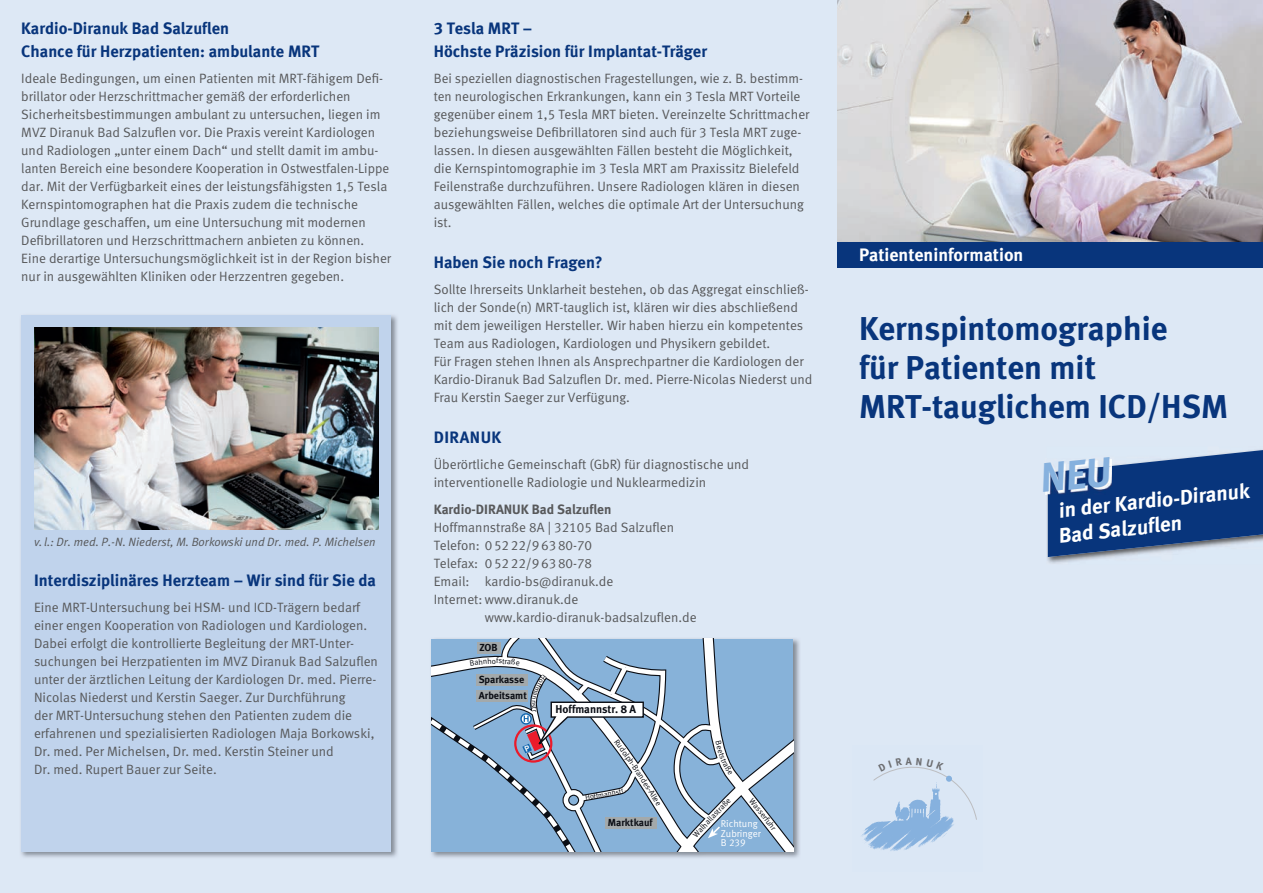
<style>
.page{position:relative;width:1263px;height:893px;background:#dde8f5}
.page>*{position:absolute;margin:0;border:0;box-sizing:border-box;transform-origin:0 0}
.t1{font:33px/39px "Meta Bold LF";color:#08357c}
.t2{font:21px/25.2px "Meta Bold LF";color:#fff}
.t3{font:18px "Meta Bold LF";color:#fff}
.t4{font:16.5px/22.5px "Meta Bold LF";color:#08357c}
.t5{font:13.5px/18px "Meta Normal LF";color:#57585a}
.t6{font:13.5px "Meta Bold LF";color:#57585a}
.t7{font:italic 12px "Meta Normal LF";color:#57585a}
.t8{font:11.25px "Meta Bold LF";color:#0b0e15}
.t9{font:700 10.2px/16.2px "Meta";color:#0b0e15}
.t10{font:9.9px/9.9px "Meta Normal LF";color:#fff}
.t11{font:7.95px "Meta Normal";color:#0b0e15}
.t12{font:7.35px "Meta Normal";color:#0b0e15}
</style>
<div class="page">
<img style="left:21px;top:315px;width:376px;height:543px">
<div style="left:21px;top:315px;width:370px;height:536px;background:#c0d3ec"></div>
<img style="left:838px;top:0;width:425px;height:242px">
<div style="left:838px;top:242px;width:425px;height:26px;background:#08357c"></div>
<img style="left:1047px;top:557px;width:64px;height:7px">
<img style="left:34px;top:327px;width:344px;height:203px">
<img style="left:431px;top:638px;width:369px;height:220px">
<img style="left:861px;top:820px;width:93px;height:31px">
<svg style="left:1045px;top:450px;width:218px;height:107px"></svg>
<svg style="left:432px;top:639px;width:361px;height:212px;background:#93b3d1"></svg>
<svg style="left:873px;top:766px;width:104px;height:54px"></svg>
<p class="t4" style="left:21px;top:17px;width:299px">Kardio-Diranuk Bad Salzuflen<br>Chance für Herzpatienten: ambulante MRT</p>
<p class="t5" style="left:21px;top:69px;width:371px">Ideale Bedingungen, um einen Patienten mit MRT-fähigem Defi&shy;brillator oder Herzschrittmacher gemäß der erforder lichen Sicherheitsbestimmungen ambulant zu untersuchen, liegen im MVZ Diranuk Bad Salzuflen vor. Die Praxis vereint Kardiologen und Radiologen „unter einem Dach“ und stellt damit im ambu&shy;lanten Bereich eine besondere Kooperation in Ostwestfalen-Lippe dar. Mit der Verfügbarkeit eines der leistungsfähigsten 1,5 Tesla Kernspintomographen hat die Praxis zudem die technische Grundlage geschaffen, um eine Untersuchung mit modernen Defibrillatoren und Herzschrittmachern anbieten zu können.<br>Eine derartige Untersuchungsmöglichkeit ist in der Region bisher nur in ausgewählten Kliniken oder Herzzentren gegeben.</p>
<p class="t7" style="left:34px;top:535px;width:343px">v. l.: Dr. med. P.-N. Niederst, M. Borkowski und Dr. med. P. Michelsen</p>
<p class="t4" style="left:34px;top:569px;width:343px">Interdisziplinäres Herzteam – Wir sind für Sie da</p>
<p class="t5" style="left:34px;top:598px;width:345px">Eine MRT-Untersuchung bei HSM- und ICD-Trägern bedarf einer engen Kooperation von Radiologen und Kardiologen.<br>Dabei erfolgt die kontrollierte Begleitung der MRT-Unter&shy;suchungen bei Herzpatienten im MVZ Diranuk Bad Salzuflen unter der ärztlichen Leitung der Kardiologen Dr. med. Pierre-Nicolas Niederst und Kerstin Saeger. Zur Durchführung<br>der MRT-Untersuchung stehen den Patienten zudem die erfahrenen und spezialisierten Radiologen Maja Borkowski, Dr. med. Per Michelsen, Dr. med. Kerstin Steiner und<br>Dr. med. Rupert Bauer zur Seite.</p>
<p class="t4" style="left:434px;top:17px;width:275px">3 Tesla MRT –<br>Höchste Präzision für Implantat-Träger</p>
<p class="t5" style="left:434px;top:69px;width:377px">Bei speziellen diagnostischen Fragestellungen, wie z. B. bestimm&shy;ten neurologischen Erkrankungen, kann ein 3 Tesla MRT Vorteile gegenüber einem 1,5 Tesla MRT bieten. Vereinzelte Schrittmacher beziehungsweise Defibrillatoren sind auch für 3 Tesla MRT zuge&shy;lassen. In diesen ausgewählten Fällen besteht die Möglichkeit, die Kernspintomographie im 3 Tesla MRT am Praxissitz Bielefeld Feilenstraße durchzuführen. Unsere Radiologen klären in diesen ausgewählten Fällen, welches die optimale Art der Untersuchung ist.</p>
<p class="t4" style="left:434px;top:250px;width:171px">Haben Sie noch Fragen?</p>
<p class="t5" style="left:434px;top:280px;width:380px">Sollte Ihrerseits Unklarheit bestehen, ob das Aggregat einschließ&shy;lich der Sonde(n) MRT-tauglich ist, klären wir dies abschließend mit dem jeweiligen Hersteller. Wir haben hierzu ein kompetentes Team aus Radiologen, Kardiologen und Physikern gebildet.<br>Für Fragen stehen Ihnen als Ansprechpartner die Kardiologen der Kardio-Diranuk Bad Salzuflen Dr. med. Pierre-Nicolas Niederst und Frau Kerstin Saeger zur Verfügung.</p>
<p class="t4" style="left:434px;top:425px;width:69px">DIRANUK</p>
<p class="t5" style="left:434px;top:455px;width:317px">Überörtliche Gemeinschaft (GbR) für diagnostische und interventionelle Radiologie und Nuklearmedizin</p>
<p class="t6" style="left:434px;top:501px;width:179px">Kardio-DIRANUK Bad Salzuflen</p>
<p class="t5" style="left:434px;top:518px;width:242px">Hoffmannstraße 8A | 32105 Bad Salzuflen<br>Telefon: 0 52 22/9 63 80-70<br>Telefax: 0 52 22/9 63 80-78<br>Email: kardio-bs@diranuk.de<br>Internet: www.diranuk.de</p>
<p class="t5" style="left:485px;top:608px;width:213px">www.kardio-diranuk-badsalzuflen.de</p>
<p class="t9" style="left:479px;top:639px;width:20px">ZOB</p>
<p class="t11" style="left:496px;top:656px;width:4px">f</p>
<p class="t9" style="left:479px;top:671px;width:50px">Sparkasse<br>Arbeitsamt</p>
<p class="t8" style="left:556px;top:702px;width:82px">Hoffmannstr. 8 A</p>
<p class="t12" style="left:585px;top:793px;width:24px;rotate:-10deg">Hoffma</p>
<p class="t11" style="left:637px;top:761px;width:15px;rotate:56deg">-Bra</p>
<p class="t11" style="left:644px;top:772px;width:18px;rotate:57deg">ndes</p>
<p class="t11" style="left:653px;top:786px;width:21px;rotate:58deg">-Allee</p>
<p class="t9" style="left:608px;top:814px;width:46px">Marktkauf</p>
<p class="t11" style="left:703px;top:820px;width:31px;rotate:-46deg">allastraß</p>
<p class="t11" style="left:755px;top:796px;width:40px;rotate:52deg">Wasserfuhr</p>
<p class="t10" style="left:721px;top:818px;width:42px">Richtung<br>Zubringer<br>B 239</p>
<h3 class="t3" style="left:859px;top:244px;width:166px">Patienteninformation</h3>
<h1 class="t1" style="left:859px;top:308px;width:370px">Kernspintomographie<br>für Patienten mit<br>MRT-tauglichem ICD/HSM</h1>
<h2 class="t2" style="left:1054px;top:498px;width:196px;rotate:-6deg">in der Kardio-Diranuk<br>Bad Salzufl en</h2>
</div>
